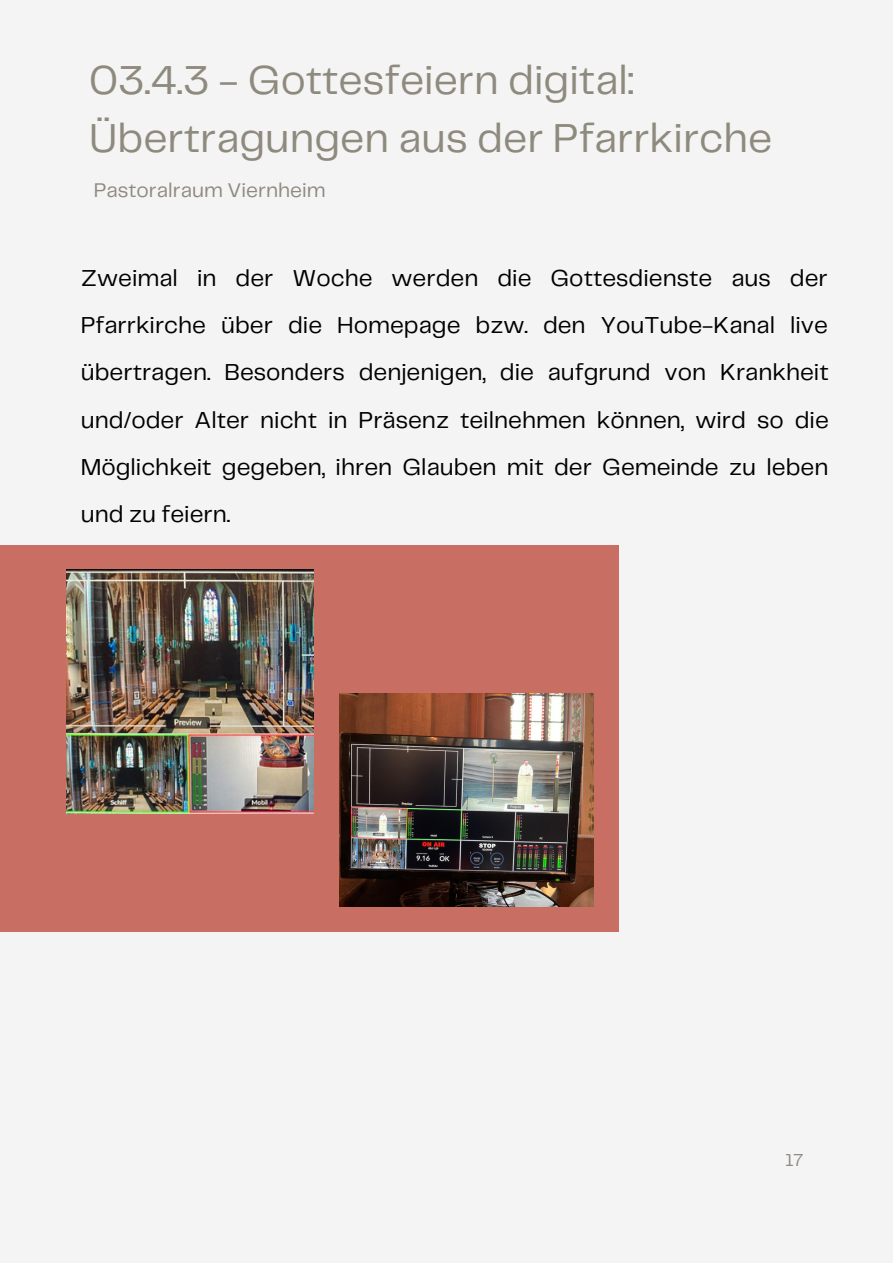
<style>
.page{position:relative;width:893px;height:1264px;background:#fff}
.page>*{position:absolute;margin:0;border:0;box-sizing:border-box;transform-origin:0 0}
.t1{font:42px/58.5px "Telegraf";color:#8f8a7e}
.t2{font:24px/47.2px "Telegraf";color:#000;text-align:justify}
.t3{font:20.55px "Telegraf";color:#8f8a7e}
.t4{font:18px "Telegraf";color:#8f8a7e}
</style>
<div class="page">
<div style="left:0;top:0;width:892px;height:1262px;background:#f4f4f4"></div>
<div style="left:0;top:545px;width:618px;height:387px;background:#c86e62"></div>
<img style="left:339px;top:693px;width:254px;height:213px">
<img style="left:67px;top:570px;width:247px;height:243px">
<p class="t1" style="left:89px;top:53px;width:684px">03.4.3 - Gottesfeiern digital:<br>Übertragungen aus der Pfarrkirche</p>
<p class="t3" style="left:94px;top:181px;width:233px">Pastoralraum Viernheim</p>
<p class="t2" style="left:81px;top:255px;width:749px">Zweimal in der Woche werden die Gottesdienste aus der Pfarrkirche über die Homepage bzw. den YouTube-Kanal live übertragen. Besonders denjenigen, die aufgrund von Krankheit und/oder Alter nicht in Präsenz teilnehmen können, wird so die Möglichkeit gegeben, ihren Glauben mit der Gemeinde zu leben und zu feiern.</p>
<p class="t4" style="left:785px;top:1152px;width:20px">17</p>
</div>
